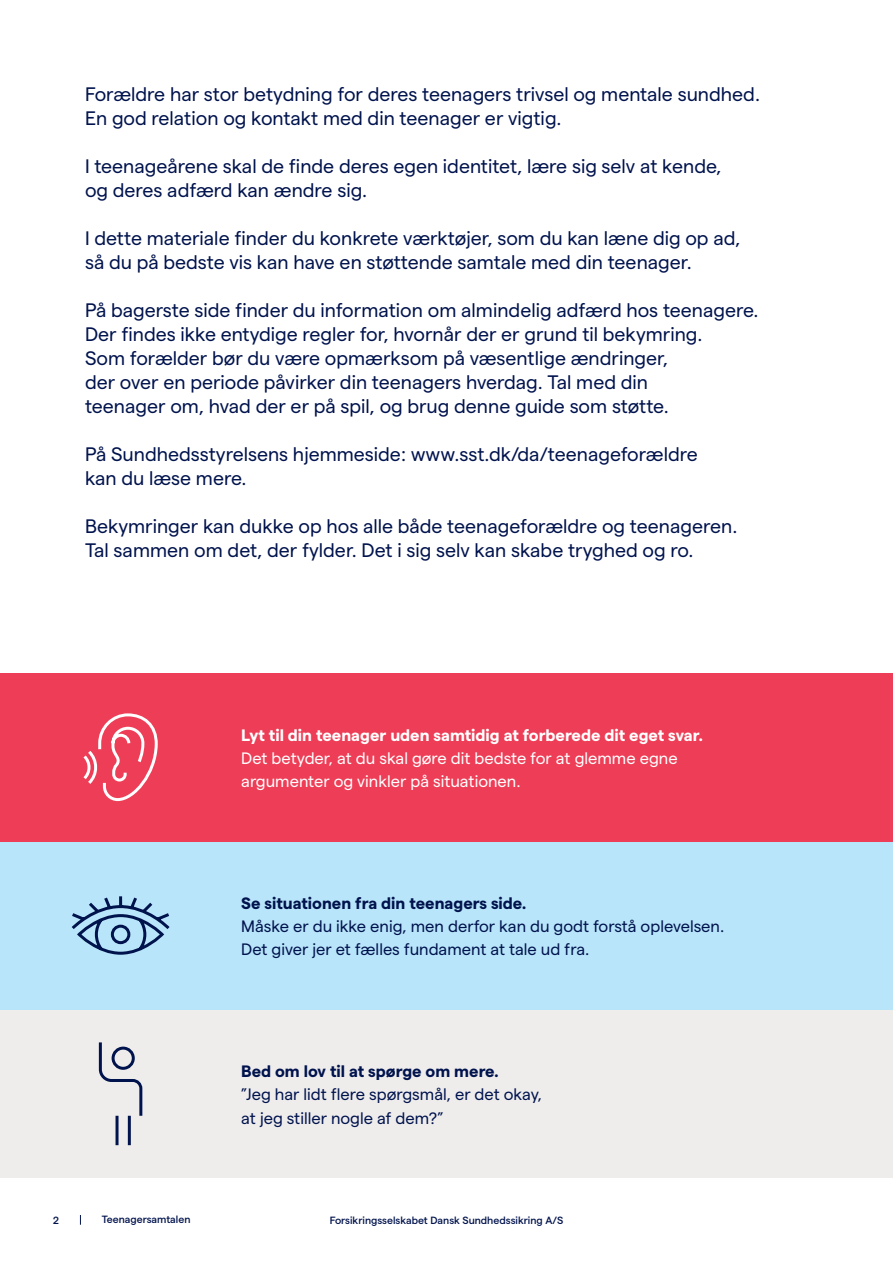
<style>
.page{position:relative;width:893px;height:1263px;background:#fff}
.page>*{position:absolute;margin:0;border:0;box-sizing:border-box;transform-origin:0 0}
.Underrubrik{font:19.5px/24px "Matter";color:#00134d}
.Overskrift{font:16.5px/23.2px "Matter";color:#00134d}
.Overskrift-2{font:16.5px/23.2px "Matter";color:#fff}
.Overskrift-3{font:700 16.5px "Matter";color:#fff}
.t1{font:500 10.5px "Matter";color:#00134d}
.s1{font-weight:700}
</style>
<div class="page">
<div style="left:0;top:1010px;width:893px;height:168px;background:#efedec"></div>
<div style="left:0;top:841px;width:893px;height:169px;background:#b9e5fa"></div>
<div style="left:0;top:673px;width:893px;height:168px;background:#ee3d56"></div>
<svg style="left:83px;top:713px;width:75px;height:89px"></svg>
<svg style="left:71px;top:896px;width:99px;height:59px"></svg>
<svg style="left:98px;top:1042px;width:45px;height:104px"></svg>
<p class="Underrubrik" style="left:85px;top:80px;width:676px">Forældre har stor betydning for deres teenagers trivsel og mentale sundhed.<br>En god relation og kontakt med din teenager er vigtig.</p>
<p class="Underrubrik" style="left:85px;top:152px;width:638px">I teenageårene skal de finde deres egen identitet, lære sig selv at kende, og deres adfærd kan ændre sig.</p>
<p class="Underrubrik" style="left:85px;top:224px;width:657px">I dette materiale finder du konkrete værktøjer, som du kan læne dig op ad, så du på bedste vis kan have en støttende samtale med din teenager.</p>
<p class="Underrubrik" style="left:85px;top:296px;width:675px">På bagerste side finder du information om almindelig adfærd hos teenagere.<br>Der findes ikke entydige regler for, hvornår der er grund til bekymring.<br>Som forælder bør du være opmærksom på væsentlige ændringer,<br>der over en periode påvirker din teenagers hverdag. Tal med din<br>teenager om, hvad der er på spil, og brug denne guide som støtte.</p>
<p class="Underrubrik" style="left:85px;top:440px;width:614px">På Sundhedsstyrelsens hjemmeside: www.sst.dk/da/teenageforældre kan du læse mere.</p>
<p class="Underrubrik" style="left:85px;top:512px;width:654px">Bekymringer kan dukke op hos alle både teenageforældre og teenageren.<br>Tal sammen om det, der fylder. Det i sig selv kan skabe tryghed og ro.</p>
<p class="Overskrift-3" style="left:241px;top:723px;width:463px">Lyt til din teenager uden samtidig at forberede dit eget svar.</p>
<p class="Overskrift-2" style="left:241px;top:745px;width:438px">Det betyder, at du skal gøre dit bedste for at glemme egne argumenter og vinkler på situationen.</p>
<p class="Overskrift" style="left:241px;top:890px;width:485px"><span class="s1">Se situationen fra din teenagers side.<br></span>Måske er du ikke enig, men derfor kan du godt forstå oplevelsen.<br>Det giver jer et fælles fundament at tale ud fra.</p>
<p class="Overskrift" style="left:241px;top:1058px;width:302px"><span class="s1">Bed om lov til at spørge om mere.<br></span>”Jeg har lidt flere spørgsmål, er det okay, at jeg stiller nogle af dem?”</p>
<p class="t1" style="left:53px;top:1212px;width:7px">2</p>
<p class="t1" style="left:102px;top:1212px;width:90px">Teenagersamtalen</p>
<p class="t1" style="left:330px;top:1212px;width:235px">Forsikringsselskabet Dansk Sundhedssikring A/S</p>
</div>
